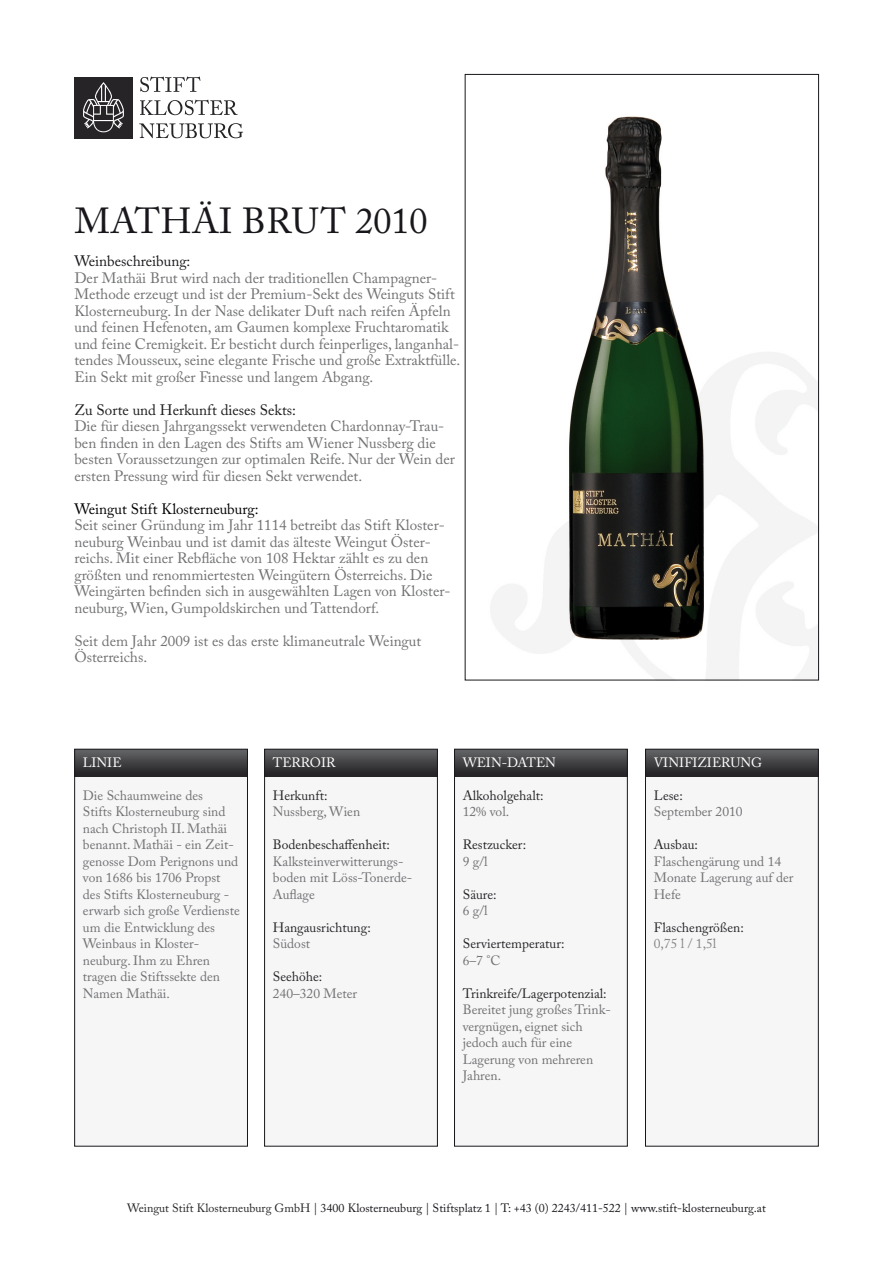
<style>
.page{position:relative;width:893px;height:1263px;background:#fff}
.page>*{position:absolute;margin:0;border:0;box-sizing:border-box;transform-origin:0 0}
.t1{font:36px "Adobe Caslon Pro";letter-spacing:.015em;color:#1a171c}
.t2{font:15px/16.5px "Adobe Caslon Pro";color:#707173}
.t3{font:15px "Adobe Caslon Pro";color:#1c1c1d}
.t4{font:15px "Adobe Caslon Pro";color:#010000}
.t5{font:15px "Adobe Caslon Pro";color:#1a171c}
.t6{font:13.5px/16.5px "Adobe Caslon Pro";color:#707173}
.t7{font:13.5px "Adobe Caslon Pro";color:#262427}
.t8{font:13.5px "Adobe Caslon Pro";color:#fff}
.t9{font:13.5px "Adobe Caslon Pro";color:#858688}
.t10{font:13.5px "Adobe Caslon Pro";letter-spacing:-.025em;color:#fff}
.t11{font:12px "Adobe Caslon Pro";color:#1a171c}
.s1{color:#262427}
</style>
<div class="page">
<svg style="left:140px;top:77px;width:60px;height:15px"></svg>
<svg style="left:140px;top:100px;width:98px;height:15px"></svg>
<svg style="left:139px;top:123px;width:104px;height:15px"></svg>
<div style="left:74px;top:77px;width:58px;height:62px;background:#262427"></div>
<svg style="left:83px;top:82px;width:41px;height:50px"></svg>
<img style="left:490px;top:116px;width:327px;height:562px">
<div style="left:75px;top:749px;width:172px;height:397px;background:#f6f6f7"></div>
<img style="left:76px;top:751px;width:170px;height:26px">
<div style="left:74px;top:749px;width:174px;height:397px;border:1px solid #1a171c"></div>
<div style="left:645px;top:749px;width:173px;height:397px;background:#f6f6f7"></div>
<img style="left:647px;top:751px;width:170px;height:26px">
<div style="left:645px;top:749px;width:174px;height:397px;border:1px solid #1a171c"></div>
<div style="left:265px;top:749px;width:172px;height:397px;background:#f6f6f7"></div>
<img style="left:266px;top:751px;width:170px;height:26px">
<div style="left:264px;top:749px;width:174px;height:397px;border:1px solid #1a171c"></div>
<div style="left:454px;top:749px;width:173px;height:397px;background:#f6f6f7"></div>
<img style="left:456px;top:751px;width:170px;height:26px">
<div style="left:454px;top:749px;width:174px;height:397px;border:1px solid #1a171c"></div>
<p class="t1" style="left:75px;top:200px;width:354px">MATHÄI BRUT 2010</p>
<p class="t5" style="left:74px;top:252px;width:118px">Weinbeschreibung:</p>
<p class="t2" style="left:74px;top:269px;width:387px">Der Mathäi Brut wird nach der traditionellen Champagner-Methode erzeugt und ist der Premium-Sekt des Weinguts Stift Klosterneuburg. In der Nase delikater Duft nach reifen Äpfeln und feinen Hefenoten, am Gaumen komplexe Fruchtaromatik und feine Cremigkeit. Er besticht durch feinperliges, langanhal&shy;tendes Mousseux, seine elegante Frische und große Extraktfülle.<br>Ein Sekt mit großer Finesse und langem Abgang.</p>
<p class="t3" style="left:74px;top:401px;width:223px">Zu Sorte und Herkunft dieses Sekts:</p>
<p class="t2" style="left:74px;top:418px;width:382px">Die für diesen Jahrgangssekt verwendeten Chardonnay-Trau&shy;ben finden in den Lagen des Stifts am Wiener Nussberg die besten Voraussetzungen zur optimalen Reife. Nur der Wein der ersten Pressung wird für diesen Sekt verwendet.</p>
<p class="t4" style="left:74px;top:500px;width:186px">Weingut Stift Klosterneuburg:</p>
<p class="t2" style="left:74px;top:517px;width:378px">Seit seiner Gründung im Jahr 1114 betreibt das Stift Kloster&shy;neuburg Weinbau und ist damit das älteste Weingut Öster&shy;reichs. Mit einer Rebfläche von 108 Hektar zählt es zu den größten und renommiertesten Weingütern Österreichs. Die Weingärten befinden sich in ausgewählten Lagen von Kloster&shy;neuburg, Wien, Gumpoldskirchen und Tattendorf.</p>
<p class="t2" style="left:74px;top:632px;width:348px">Seit dem Jahr 2009 ist es das erste klimaneutrale Weingut<br>Österreichs.</p>
<p class="t8" style="left:83px;top:754px;width:40px">LINIE</p>
<p class="t6" style="left:83px;top:787px;width:158px">Die Schaumweine des<br>Stifts Klosterneuburg sind nach Christoph II. Mathäi benannt. Mathäi - ein Zeit&shy;genosse Dom Perignons und von 1686 bis 1706 Propst des Stifts Klosterneuburg - erwarb sich große Verdienste um die Entwicklung des<br>Weinbaus in Kloster-</p>
<p class="t6" style="left:83px;top:952px;width:139px">neuburg. Ihm zu Ehren tragen die Stiftssekte den<br>Namen Mathäi.</p>
<p class="t8" style="left:273px;top:754px;width:64px">TERROIR</p>
<p class="t7" style="left:273px;top:787px;width:56px">Herkunft:</p>
<p class="t6" style="left:273px;top:803px;width:89px">Nussberg, Wien</p>
<p class="t7" style="left:273px;top:837px;width:118px">Bodenbeschaffenheit:</p>
<p class="t6" style="left:273px;top:853px;width:141px">Kalksteinverwitterungs&shy;boden mit Löss-Tonerde-<br>Auflage</p>
<p class="t7" style="left:273px;top:919px;width:99px">Hangausrichtung:</p>
<p class="t6" style="left:273px;top:935px;width:39px">Südost</p>
<p class="t7" style="left:273px;top:969px;width:51px">Seehöhe:</p>
<p class="t6" style="left:273px;top:985px;width:86px">240–320 Meter</p>
<p class="t10" style="left:463px;top:754px;width:95px">WEIN-DATEN</p>
<p class="t7" style="left:463px;top:787px;width:82px">Alkoholgehalt:</p>
<p class="t6" style="left:463px;top:803px;width:48px">12% vol.</p>
<p class="t7" style="left:463px;top:837px;width:65px">Restzucker:</p>
<p class="t6" style="left:463px;top:853px;width:26px">9 g/l</p>
<p class="t7" style="left:463px;top:886px;width:35px">Säure:</p>
<p class="t6" style="left:463px;top:902px;width:26px">6 g/l</p>
<p class="t7" style="left:463px;top:936px;width:103px">Serviertemperatur:</p>
<p class="t6" style="left:463px;top:952px;width:39px">6–7 °C</p>
<p class="t6" style="left:463px;top:985px;width:150px"><span class="s1">Trinkreife/Lagerpotenzial:<br></span>Bereitet jung großes Trink&shy;vergnügen, eignet sich</p>
<p class="t6" style="left:463px;top:1034px;width:111px">jedoch auch für eine</p>
<p class="t6" style="left:463px;top:1051px;width:132px">Lagerung von mehreren<br>Jahren.</p>
<p class="t8" style="left:654px;top:754px;width:110px">VINIFIZIERUNG</p>
<p class="t7" style="left:654px;top:787px;width:31px">Lese:</p>
<p class="t6" style="left:654px;top:803px;width:90px">September 2010</p>
<p class="t7" style="left:654px;top:837px;width:46px">Ausbau:</p>
<p class="t6" style="left:654px;top:853px;width:129px">Flaschengärung und 14</p>
<p class="t6" style="left:654px;top:869px;width:141px">Monate Lagerung auf der<br>Hefe</p>
<p class="t7" style="left:654px;top:919px;width:91px">Flaschengrößen:</p>
<p class="t9" style="left:654px;top:936px;width:64px">0,75 l / 1,5l</p>
<p class="t11" style="left:127px;top:1201px;width:640px"><span class="s1">Weingut Stift Klosterneuburg GmbH</span> | 3400 Klosterneuburg | Stiftsplatz 1 | T: +43 (0) 2243/411-522 | www.stift-klosterneuburg.at</p>
</div>
